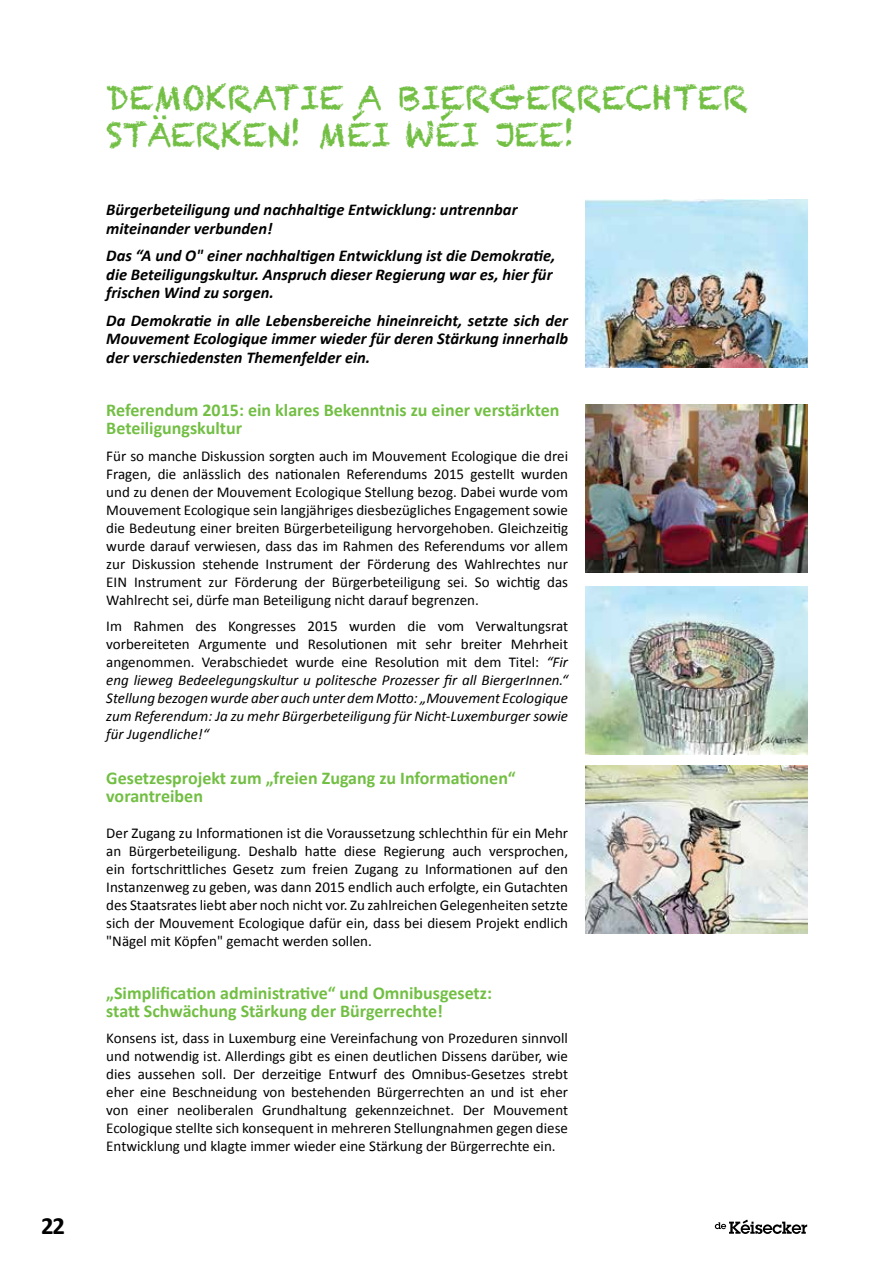
<style>
.page{position:relative;width:893px;height:1263px;background:#fff}
.page>*{position:absolute;margin:0;border:0;box-sizing:border-box;transform-origin:0 0}
.t1{font:33px/37.5px "Chalkduster";color:#72bf44}
.t2{font:700 24.75px "Calibri";color:#000}
.t3{font:700 18px/18px "Calibri";color:#72bf44}
.t4{font:italic 700 16.5px/18.8px "Calibri";color:#000}
.t5{font:15px/18px "Calibri";color:#000;text-align:justify}
.t6{font:italic 15px/18px "Calibri";color:#000;text-align:justify}
.s1{font-style:normal}
</style>
<div class="page">
<img style="left:586px;top:586px;width:222px;height:168px">
<img style="left:586px;top:199px;width:222px;height:168px">
<img style="left:586px;top:765px;width:222px;height:168px">
<img style="left:586px;top:405px;width:222px;height:168px">
<svg style="left:715px;top:1219px;width:92px;height:15px"></svg>
<h2 class="t2" style="left:41px;top:1210px;width:25px">22</h2>
<h1 class="t1" style="left:106px;top:79px;width:643px">DEMOKRATIE A BIERGERRECHTER<br>STÄERKEN! MÉI WÉI JEE!</h1>
<p class="t4" style="left:106px;top:200px;width:413px">Bürgerbeteiligung und nachhaltige Entwicklung: untrennbar miteinander verbunden!</p>
<p class="t4" style="left:106px;top:246px;width:451px">Das “A und O" einer nachhaltigen Entwicklung ist die Demokratie, die Beteiligungskultur. Anspruch dieser Regierung war es, hier für frischen Wind zu sorgen.</p>
<p class="t4" style="left:106px;top:311px;width:463px;text-align:justify">Da Demokratie in alle Lebensbereiche hineinreicht, setzte sich der Mouvement Ecologique immer wieder für deren Stärkung innerhalb der verschiedensten Themenfelder ein.</p>
<p class="t3" style="left:106px;top:401px;width:455px">Referendum 2015: ein klares Bekenntnis zu einer verstärkten<br>Beteiligungskultur</p>
<p class="t5" style="left:106px;top:447px;width:463px">Für so manche Diskussion sorgten auch im Mouvement Ecologique die drei Fragen, die anlässlich des nationalen Referendums 2015 gestellt wurden und zu denen der Mouvement Ecologique Stellung bezog. Dabei wurde vom Mouvement Ecologique sein langjähriges diesbezügliches Engagement sowie die Bedeutung einer breiten Bürgerbeteiligung hervorgehoben. Gleichzeitig wurde darauf verwiesen, dass das im Rahmen des Referendums vor allem zur Diskussion stehende Instrument der Förderung des Wahlrechtes nur EIN Instrument zur Förderung der Bürgerbeteiligung sei. So wichtig das Wahlrecht sei, dürfe man Beteiligung nicht darauf begrenzen.</p>
<p class="t6" style="left:106px;top:616px;width:463px"><span class="s1">Im Rahmen des Kongresses 2015 wurden die vom Verwaltungsrat vorbereiteten Argumente und Resolutionen mit sehr breiter Mehrheit angenommen. Verabschiedet wurde eine Resolution mit dem Titel:</span> “Fir eng lieweg Bedeelegungskultur u politesche Prozesser fir all BiergerInnen.“ Stellung bezogen wurde aber auch unter dem Motto: „Mouvement Ecologique zum Referendum: Ja zu mehr Bürgerbeteiligung für Nicht-Luxemburger sowie für Jugendliche!“</p>
<p class="t3" style="left:106px;top:769px;width:411px">Gesetzesprojekt zum „freien Zugang zu Informationen“ vorantreiben</p>
<p class="t5" style="left:106px;top:824px;width:463px">Der Zugang zu Informationen ist die Voraussetzung schlechthin für ein Mehr an Bürgerbeteiligung. Deshalb hatte diese Regierung auch versprochen, ein fortschrittliches Gesetz zum freien Zugang zu Informationen auf den Instanzenweg zu geben, was dann 2015 endlich auch erfolgte, ein Gutachten des Staatsrates liebt aber noch nicht vor. Zu zahlreichen Gelegenheiten setzte sich der Mouvement Ecologique dafür ein, dass bei diesem Projekt endlich "Nägel mit Köpfen" gemacht werden sollen.</p>
<p class="t3" style="left:106px;top:983px;width:387px">„Simplification administrative“ und Omnibusgesetz: statt Schwächung Stärkung der Bürgerrechte!</p>
<p class="t5" style="left:106px;top:1029px;width:463px">Konsens ist, dass in Luxemburg eine Vereinfachung von Prozeduren sinnvoll und notwendig ist. Allerdings gibt es einen deutlichen Dissens darüber, wie dies aussehen soll. Der derzeitige Entwurf des Omnibus-Gesetzes strebt eher eine Beschneidung von bestehenden Bürgerrechten an und ist eher von einer neoliberalen Grundhaltung gekennzeichnet. Der Mouvement Ecologique stellte sich konsequent in mehreren Stellungnahmen gegen diese Entwicklung und klagte immer wieder eine Stärkung der Bürgerrechte ein.</p>
</div>
